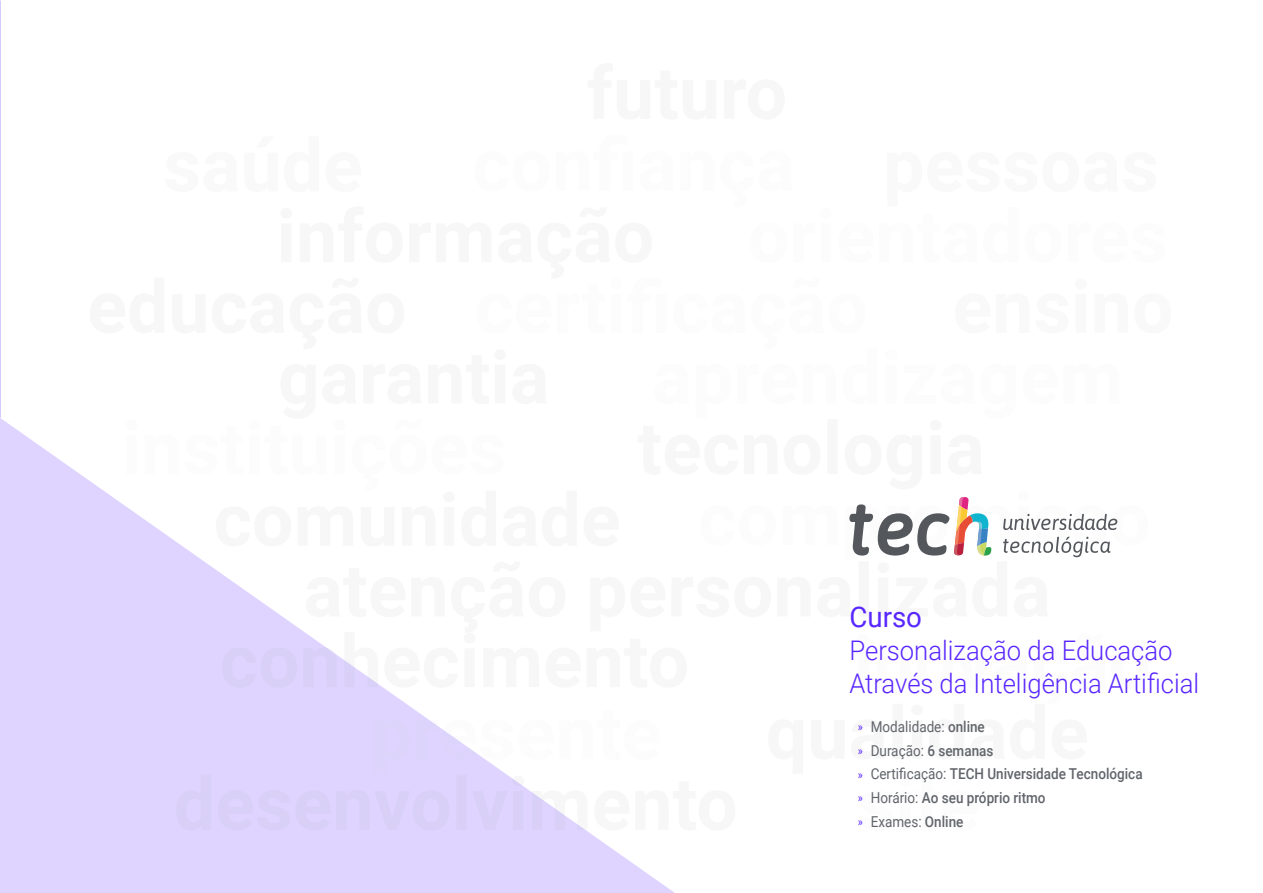
<style>
.page{position:relative;width:1263px;height:893px;background:#fff}
.page>*{position:absolute;margin:0;border:0;box-sizing:border-box;transform-origin:0 0}
.t1{font:28.5px "Roboto";color:#5927ff}
.t2{font:300 27px/33px "Roboto";color:#5927ff;scale:.95 1}
.t3{font:500 15px/23.7px "Roboto";color:#61646a;scale:.9 1}
.s1{font-weight:400;font-size:12px;color:#5927ff}
.s2{font-weight:400}
</style>
<div class="page">
<svg style="left:0;top:418px;width:675px;height:475px;background:#e2d9fe"></svg>
<svg style="left:306px;top:561px;width:369px;height:71px"></svg>
<svg style="left:222px;top:632px;width:453px;height:56px"></svg>
<svg style="left:176px;top:711px;width:499px;height:119px"></svg>
<svg style="left:90px;top:418px;width:1028px;height:142px"></svg>
<h1 class="t1" style="left:849px;top:597px;width:74px">Curso</h1>
<h2 class="t2" style="left:849px;top:633px;width:370px">Personalização da Educação<br>Através da Inteligência Artificial</h2>
<p class="t3" style="left:858px;top:714px;width:318px"><span class="s1">»</span> <span class="s2">Modalidade:</span> online<br><span class="s1">»</span> <span class="s2">Duração:</span> 6 semanas<br><span class="s1">»</span> <span class="s2">Certificação:</span> TECH Universidade Tecnológica <span class="s1">»</span> <span class="s2">Horário:</span> Ao seu próprio ritmo<br><span class="s1">»</span> <span class="s2">Exames:</span> Online</p>
</div>
